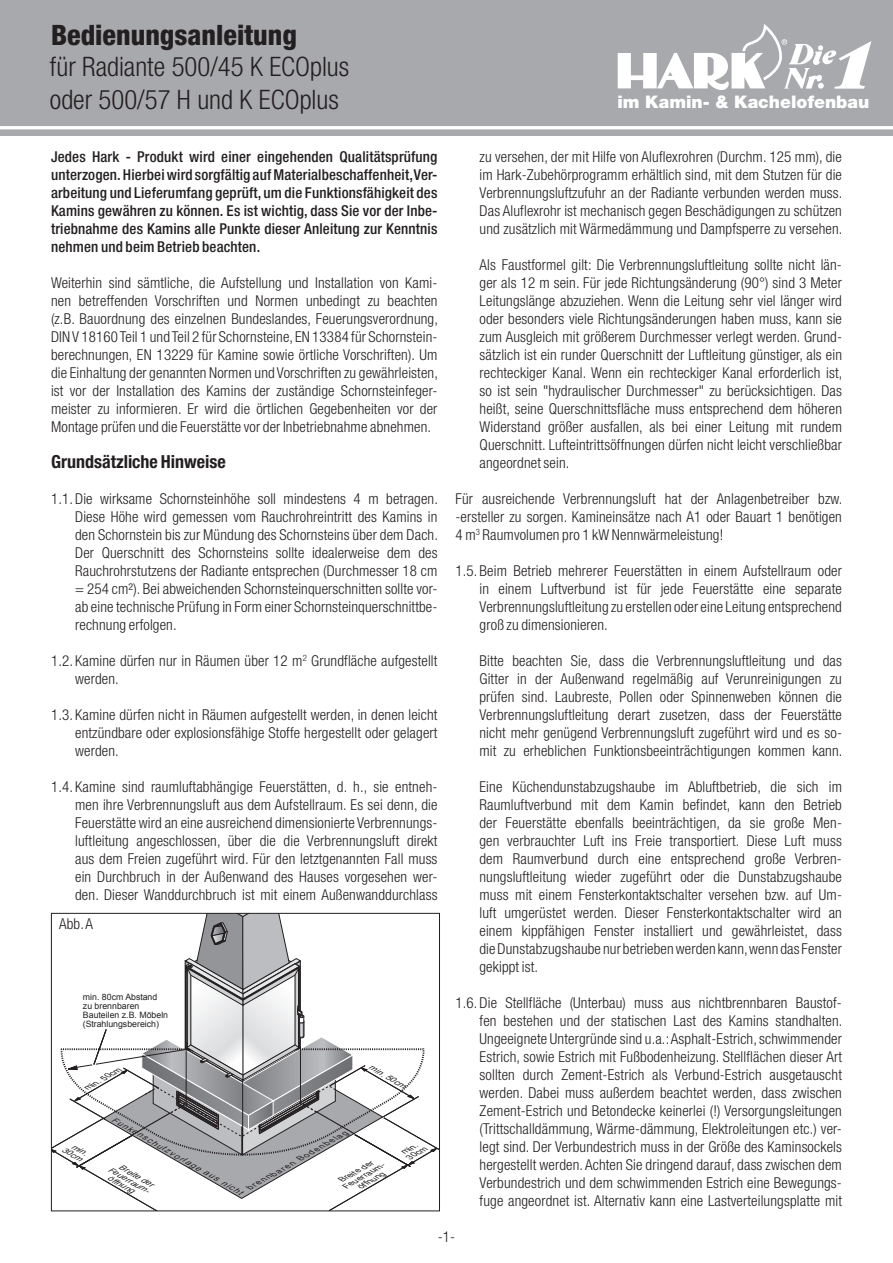
<style>
.page{position:relative;width:893px;height:1263px;background:#fff}
.page>*{position:absolute;margin:0;border:0;box-sizing:border-box;transform-origin:0 0}
.t1{font:800 condensed 28.2px "Helvetica Neue LT";color:#231f20}
.t2{font:300 condensed 26.85px/33px "Helvetica Neue LT";color:#231f20}
.t3{font:700 condensed 18px "Helvetica Neue LT";color:#231f20}
.t4{font:900 17.4px "Helvetica Neue LT";color:#fff}
.t5{font:300 condensed 15px/18px "Helvetica Neue LT";letter-spacing:.01em;color:#231f20;text-align:justify}
.t6{font:500 condensed 15px/18px "Helvetica Neue LT";letter-spacing:.01em;color:#231f20;text-align:justify}
.t7{font:8.7px/8.7px "Arial";color:#231f20}
.t8{font:italic 7.65px/15.1px "Arial";color:#231f20;scale:1.15 1}
.t9{font:italic 7.65px/7.6px "Arial";color:#231f20;scale:1.16 1}
</style>
<div class="page">
<div style="left:0;top:0;width:893px;height:136px;background:#a8a9ad"></div>
<svg style="left:618px;top:24px;width:253px;height:65px"></svg>
<hr style="left:0;top:126px;width:893px;height:3px;background:#fff">
<svg style="left:53px;top:915px;width:385px;height:294px"></svg>
<div style="left:51px;top:913px;width:389px;height:298px;border:1px solid #231f20"></div>
<h1 class="t1" style="left:51px;top:17px;width:247px">Bedienungsanleitung</h1>
<h2 class="t2" style="left:50px;top:50px;width:301px">für Radiante 500/45 K ECOplus oder 500/57 H und K ECOplus</h2>
<p class="t6" style="left:51px;top:147px;width:388px">Jedes Hark - Produkt wird einer eingehenden Qualitätsprüfung unterzogen. Hierbei wird sorgfältig auf Materialbeschaffenheit, Ver&shy;arbeitung und Lieferumfang geprüft, um die Funktionsfähigkeit des Kamins gewähren zu können. Es ist wichtig, dass Sie vor der Inbe&shy;triebnahme des Kamins alle Punkte dieser Anleitung zur Kenntnis nehmen und beim Betrieb beachten.</p>
<p class="t5" style="left:51px;top:274px;width:388px">Weiterhin sind sämtliche, die Aufstellung und Installation von Kami&shy;nen betreffenden Vorschriften und Normen unbedingt zu beachten (z.B. Bauordnung des einzelnen Bundeslandes, Feuerungsverordnung, DIN V 18160 Teil 1 und Teil 2 für Schornsteine, EN 13384 für Schornstein&shy;berechnungen, EN 13229 für Kamine sowie örtliche Vorschriften). Um die Einhaltung der genannten Normen und Vorschriften zu gewährleisten, ist vor der Installation des Kamins der zuständige Schornsteinfeger&shy;meister zu informieren. Er wird die örtlichen Gegebenheiten vor der Montage prüfen und die Feuerstätte vor der Inbetriebnahme abnehmen.</p>
<p class="t3" style="left:51px;top:451px;width:176px">Grundsätzliche Hinweise</p>
<p class="t5" style="left:75px;top:490px;width:364px;text-indent:-24px">1.1. Die wirksame Schornsteinhöhe soll mindestens 4 m betragen.<br>Diese Höhe wird gemessen vom Rauchrohreintritt des Kamins in den Schornstein bis zur Mündung des Schornsteins über dem Dach.<br>Der Querschnitt des Schornsteins sollte idealerweise dem des Rauchrohrstutzens der Radiante entsprechen (Durchmesser 18 cm = 254 cm²). Bei abweichenden Schornsteinquerschnitten sollte vor&shy;ab eine technische Prüfung in Form einer Schornsteinquerschnittbe&shy;rechnung erfolgen.</p>
<p class="t5" style="left:75px;top:652px;width:364px;text-indent:-24px">1.2. Kamine dürfen nur in Räumen über 12 m<sup>2</sup> Grundfläche aufgestellt werden.</p>
<p class="t5" style="left:75px;top:706px;width:364px;text-indent:-24px">1.3. Kamine dürfen nicht in Räumen aufgestellt werden, in denen leicht entzündbare oder explosionsfähige Stoffe hergestellt oder gelagert werden.</p>
<p class="t5" style="left:75px;top:778px;width:364px;text-indent:-24px">1.4. Kamine sind raumluftabhängige Feuerstätten, d. h., sie entneh&shy;men ihre Verbrennungsluft aus dem Aufstellraum. Es sei denn, die Feuerstätte wird an eine ausreichend dimensionierte Verbrennungs&shy;luftleitung angeschlossen, über die die Verbrennungsluft direkt aus dem Freien zugeführt wird. Für den letztgenannten Fall muss ein Durchbruch in der Außenwand des Hauses vorgesehen wer&shy;den. Dieser Wanddurchbruch ist mit einem Außenwanddurchlass</p>
<p class="t5" style="left:59px;top:915px;width:35px">Abb. A</p>
<p class="t7" style="left:83px;top:993px;width:87px">min. 80cm Abstand zu brennbaren<br>Bauteilen z.B. Möbeln (Strahlungsbereich)</p>
<p class="t9" style="left:85px;top:1085px;width:36px;rotate:-30deg">min. 50cm</p>
<p class="t9" style="left:371px;top:1063px;width:36px;rotate:30deg">min. 50cm</p>
<p class="t9" style="left:68px;top:1138px;width:22px;text-align:right;rotate:30deg">min.<br>30cm</p>
<p class="t8" style="left:116px;top:1112px;width:131px;rotate:30deg">Funkenschutzvorlage aus nicht</p>
<p class="t8" style="left:245px;top:1181px;width:101px;rotate:-30deg">brennbaren Bodenbelag</p>
<p class="t8" style="left:120px;top:1157px;width:38px;text-indent:4px;rotate:30deg">Breite der öffnung</p>
<p class="t8" style="left:337px;top:1173px;width:34px;rotate:-30deg">Breite der</p>
<p class="t8" style="left:342px;top:1180px;width:42px;rotate:-30deg">Feuerraum-</p>
<p class="t8" style="left:112px;top:1162px;width:42px;rotate:30deg">Feuerraum-</p>
<p class="t8" style="left:356px;top:1180px;width:27px;rotate:-30deg">öffnung</p>
<p class="t9" style="left:402px;top:1148px;width:22px;rotate:-30deg">min.<br>30cm</p>
<p class="t4" style="left:617px;top:91px;width:253px">im Kamin- &amp; Kachelofenbau</p>
<p class="t5" style="left:480px;top:148px;width:364px">zu versehen, der mit Hilfe von Aluflexrohren (Durchm. 125 mm), die im Hark-Zubehörprogramm erhältlich sind, mit dem Stutzen für die Verbrennungsluftzufuhr an der Radiante verbunden werden muss.<br>Das Aluflexrohr ist mechanisch gegen Beschädigungen zu schützen und zusätzlich mit Wärmedämmung und Dampfsperre zu versehen.</p>
<p class="t5" style="left:480px;top:256px;width:364px">Als Faustformel gilt: Die Verbrennungsluftleitung sollte nicht län&shy;ger als 12 m sein. Für jede Richtungsänderung (90°) sind 3 Meter Leitungslänge abzuziehen. Wenn die Leitung sehr viel länger wird oder besonders viele Richtungsänderungen haben muss, kann sie zum Ausgleich mit größerem Durchmesser verlegt werden. Grund&shy;sätzlich ist ein runder Querschnitt der Luftleitung günstiger, als ein rechteckiger Kanal. Wenn ein rechteckiger Kanal erforderlich ist, so ist sein "hydraulischer Durchmesser" zu berücksichtigen. Das heißt, seine Querschnittsfläche muss entsprechend dem höheren Widerstand größer ausfallen, als bei einer Leitung mit rundem Querschnitt. Lufteintrittsöffnungen dürfen nicht leicht verschließbar angeordnet sein.</p>
<p class="t5" style="left:455px;top:490px;width:389px">Für ausreichende Verbrennungsluft hat der Anlagenbetreiber bzw. -ersteller zu sorgen. Kamineinsätze nach A1 oder Bauart 1 benötigen 4 m<sup>3</sup> Raumvolumen pro 1 kW Nennwärmeleistung!</p>
<p class="t5" style="left:480px;top:562px;width:364px;text-indent:-24px">1.5. Beim Betrieb mehrerer Feuerstätten in einem Aufstellraum oder in einem Luftverbund ist für jede Feuerstätte eine separate Verbrennungsluftleitung zu erstellen oder eine Leitung entsprechend groß zu dimensionieren.</p>
<p class="t5" style="left:479px;top:652px;width:365px">Bitte beachten Sie, dass die Verbrennungsluftleitung und das Gitter in der Außenwand regelmäßig auf Verunreinigungen zu prüfen sind. Laubreste, Pollen oder Spinnenweben können die Verbrennungsluftleitung derart zusetzen, dass der Feuerstätte nicht mehr genügend Verbrennungsluft zugeführt wird und es so&shy;mit zu erheblichen Funktionsbeeinträchtigungen kommen kann.</p>
<p class="t5" style="left:479px;top:778px;width:364px">Eine Küchendunstabzugshaube im Abluftbetrieb, die sich im Raumluftverbund mit dem Kamin befindet, kann den Betrieb der Feuerstätte ebenfalls beeinträchtigen, da sie große Men&shy;gen verbrauchter Luft ins Freie transportiert. Diese Luft muss dem Raumverbund durch eine entsprechend große Verbren&shy;nungsluftleitung wieder zugeführt oder die Dunstabzugshaube muss mit einem Fensterkontaktschalter versehen bzw. auf Um&shy;luft umgerüstet werden. Dieser Fensterkontaktschalter wird an einem kippfähigen Fenster installiert und gewährleistet, dass die Dunstabzugshaube nur betrieben werden kann, wenn das Fenster gekippt ist.</p>
<p class="t5" style="left:480px;top:994px;width:364px;text-indent:-24px">1.6. Die Stellfläche (Unterbau) muss aus nichtbrennbaren Baustof&shy;fen bestehen und der statischen Last des Kamins standhalten.<br>Ungeeignete Untergründe sind u.a.: Asphalt-Estrich, schwimmender Estrich, sowie Estrich mit Fußbodenheizung. Stellflächen dieser Art sollten durch Zement-Estrich als Verbund-Estrich ausgetauscht werden. Dabei muss außerdem beachtet werden, dass zwischen Zement-Estrich und Betondecke keinerlei (!) Versorgungsleitungen (Trittschalldämmung, Wärme-dämmung, Elektroleitungen etc.) ver&shy;legt sind. Der Verbundestrich muss in der Größe des Kaminsockels hergestellt werden. Achten Sie dringend darauf, dass zwischen dem Verbundestrich und dem schwimmenden Estrich eine Bewegungs&shy;fuge angeordnet ist. Alternativ kann eine Lastverteilungsplatte mit</p>
<p class="t5" style="left:438px;top:1228px;width:19px">-1-</p>
</div>
